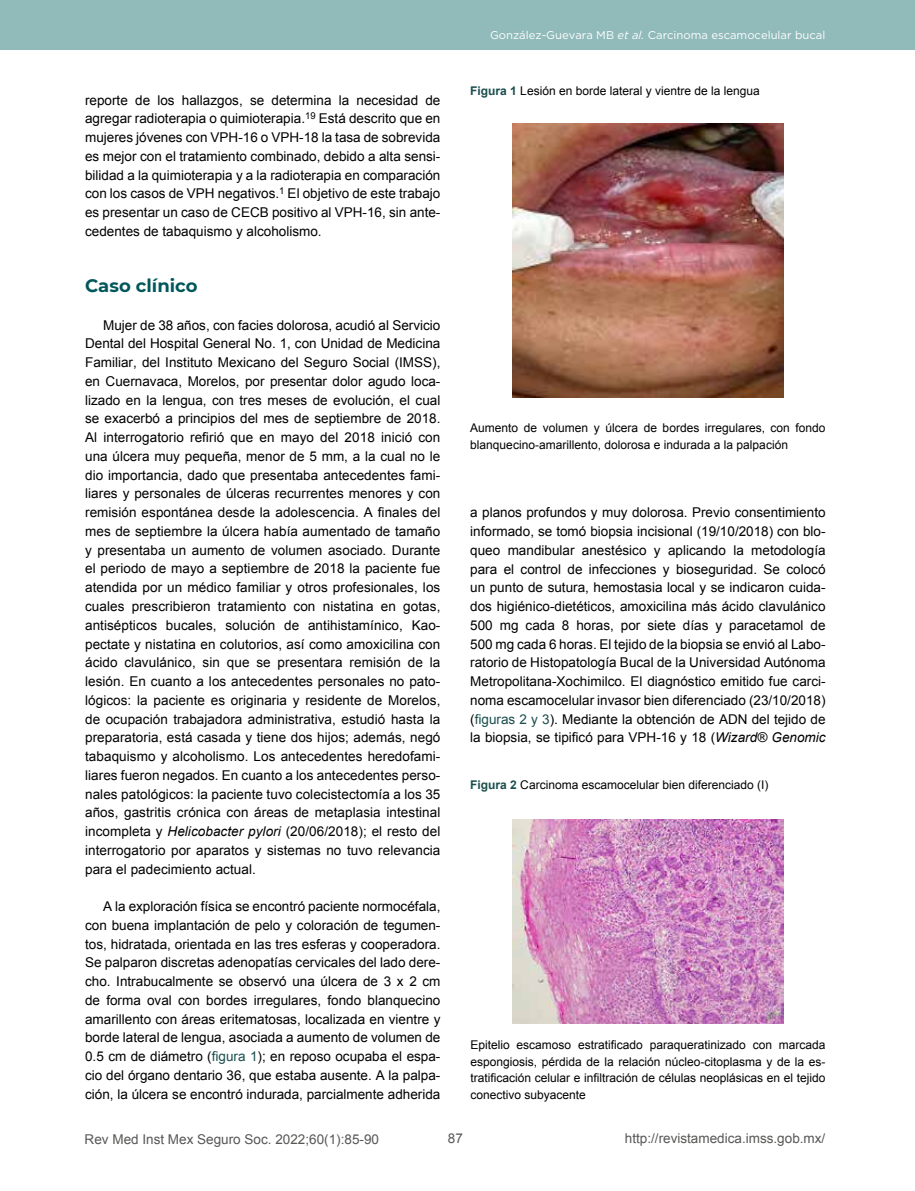
<style>
.page{position:relative;width:915px;height:1191px;background:#fff}
.page>*{position:absolute;margin:0;border:0;box-sizing:border-box;transform-origin:0 0}
.t1{font:700 18px "Montserrat";color:#01575a}
.t2{font:13.5px/18.8px "Arial";color:#000;text-align:justify}
.t3{font:13.5px "Arial";color:#575756}
.t4{font:12px/16.5px "Arial";color:#000}
.t5{font:11.25px "Gotham";color:#fff}
.s1{font-style:italic}
.s2{color:#1b4e4e}
.s3{font-weight:700;color:#1b4e4e}
</style>
<div class="page">
<div style="left:0;top:0;width:914px;height:50px;background:#91baba"></div>
<img style="left:512px;top:819px;width:270px;height:204px">
<img style="left:512px;top:123px;width:270px;height:275px">
<p class="t2" style="left:85px;top:91px;width:357px">reporte de los hallazgos, se determina la necesidad de agregar radioterapia o quimioterapia.<sup>19</sup> Está descrito que en mujeres jóvenes con VPH-16 o VPH-18 la tasa de sobrevida es mejor con el tratamiento combinado, debido a alta sensi&shy;bilidad a la quimioterapia y a la radioterapia en comparación con los casos de VPH negativos.<sup>1</sup> El objetivo de este trabajo es presentar un caso de CECB positivo al VPH-16, sin ante&shy;cedentes de tabaquismo y alcoholismo.</p>
<h1 class="t1" style="left:85px;top:273px;width:114px">Caso clínico</h1>
<p class="t2" style="left:85px;top:316px;width:357px;text-indent:18px">Mujer de 38 años, con facies dolorosa, acudió al Servicio Dental del Hospital General No. 1, con Unidad de Medicina Familiar, del Instituto Mexicano del Seguro Social (IMSS), en Cuernavaca, Morelos, por presentar dolor agudo loca&shy;lizado en la lengua, con tres meses de evolución, el cual se exacerbó a principios del mes de septiembre de 2018.<br>Al interrogatorio refirió que en mayo del 2018 inició con una úlcera muy pequeña, menor de 5 mm, a la cual no le dio importancia, dado que presentaba antecedentes fami&shy;liares y personales de úlceras recurrentes menores y con remisión espontánea desde la adolescencia. A finales del mes de septiembre la úlcera había aumentado de tamaño y presentaba un aumento de volumen asociado. Durante el periodo de mayo a septiembre de 2018 la paciente fue atendida por un médico familiar y otros profesionales, los cuales prescribieron tratamiento con nistatina en gotas, antisépticos bucales, solución de antihistamínico, Kao&shy;pectate y nistatina en colutorios, así como amoxicilina con ácido clavulánico, sin que se presentara remisión de la lesión. En cuanto a los antecedentes personales no pato&shy;lógicos: la paciente es originaria y residente de Morelos, de ocupación trabajadora administrativa, estudió hasta la preparatoria, está casada y tiene dos hijos; además, negó tabaquismo y alcoholismo. Los antecedentes heredofami&shy;liares fueron negados. En cuanto a los antecedentes perso&shy;nales patológicos: la paciente tuvo colecistectomía a los 35 años, gastritis crónica con áreas de metaplasia intestinal incompleta y <span class="s1">Helicobacter pylori</span> (20/06/2018); el resto del interrogatorio por aparatos y sistemas no tuvo relevancia para el padecimiento actual.</p>
<p class="t2" style="left:85px;top:897px;width:357px;text-indent:18px">A la exploración física se encontró paciente normocéfala, con buena implantación de pelo y coloración de tegumen&shy;tos, hidratada, orientada en las tres esferas y cooperadora.<br>Se palparon discretas adenopatías cervicales del lado dere&shy;cho. Intrabucalmente se observó una úlcera de 3 x 2 cm de forma oval con bordes irregulares, fondo blanquecino amarillento con áreas eritematosas, localizada en vientre y borde lateral de lengua, asociada a aumento de volumen de 0.5 cm de diámetro (<span class="s2">figura 1</span>); en reposo ocupaba el espa&shy;cio del órgano dentario 36, que estaba ausente. A la palpa&shy;ción, la úlcera se encontró indurada, parcialmente adherida</p>
<p class="t5" style="left:490px;top:28px;width:337px">González-Guevara MB <span class="s1">et al.</span> Carcinoma escamocelular bucal</p>
<p class="t4" style="left:470px;top:82px;width:291px"><span class="s3">Figura 1</span> Lesión en borde lateral y vientre de la lengua</p>
<p class="t4" style="left:470px;top:420px;width:357px">Aumento de volumen y úlcera de bordes irregulares, con fondo blanquecino-amarillento, dolorosa e indurada a la palpación</p>
<p class="t2" style="left:470px;top:503px;width:357px">a planos profundos y muy dolorosa. Previo consentimiento informado, se tomó biopsia incisional (19/10/2018) con blo&shy;queo mandibular anestésico y aplicando la metodología para el control de infecciones y bioseguridad. Se colocó un punto de sutura, hemostasia local y se indicaron cuida&shy;dos higiénico-dietéticos, amoxicilina más ácido clavulánico 500 mg cada 8 horas, por siete días y paracetamol de 500 mg cada 6 horas. El tejido de la biopsia se envió al Labo&shy;ratorio de Histopatología Bucal de la Universidad Autónoma Metropolitana-Xochimilco. El diagnóstico emitido fue carci&shy;noma escamocelular invasor bien diferenciado (23/10/2018) (<span class="s2">figuras 2 y 3</span>). Mediante la obtención de ADN del tejido de la biopsia, se tipificó para VPH-16 y 18 (<span class="s1">Wizard® Genomic</span></p>
<p class="t4" style="left:470px;top:776px;width:300px"><span class="s3">Figura 2</span> Carcinoma escamocelular bien diferenciado (I)</p>
<p class="t4" style="left:470px;top:1036px;width:356px;text-align:justify">Epitelio escamoso estratificado paraqueratinizado con marcada espongiosis, pérdida de la relación núcleo-citoplasma y de la es&shy;tratificación celular e infiltración de células neoplásicas en el tejido conectivo subyacente</p>
<p class="t3" style="left:85px;top:1130px;width:296px">Rev Med Inst Mex Seguro Soc. 2022;60(1):85-90</p>
<p class="t3" style="left:448px;top:1129px;width:17px">87</p>
<p class="t3" style="left:624px;top:1129px;width:202px">http://revistamedica.imss.gob.mx/</p>
</div>
